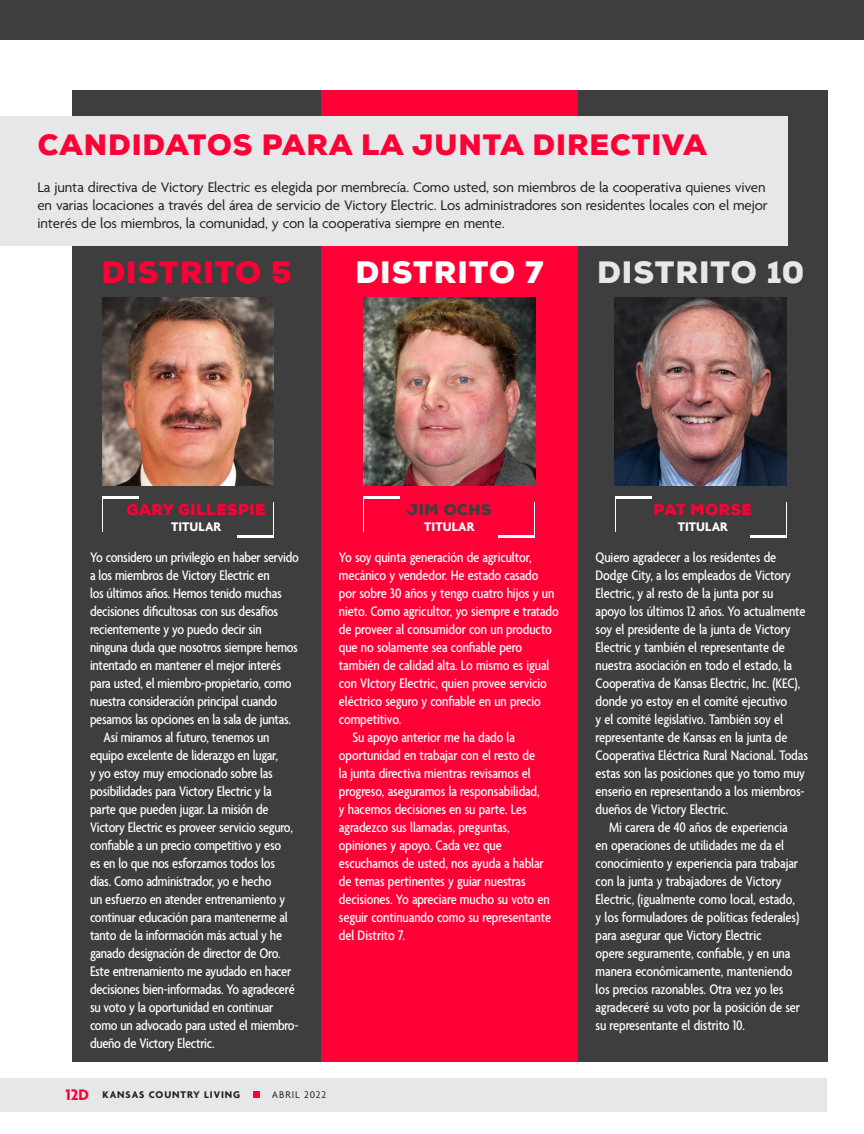
<style>
.page{position:relative;width:864px;height:1134px;background:#fff}
.page>*{position:absolute;margin:0;border:0;box-sizing:border-box;transform-origin:0 0}
.Headline{font:900 30px "Nexa";letter-spacing:.035em;color:#e6e7e9}
.Headline-2{font:900 30px "Nexa";letter-spacing:.035em;color:#ff0036}
.Headline-3{font:900 30px "Nexa";letter-spacing:.035em;color:#fff}
.Headline-4{font:900 28.5px "Nexa";letter-spacing:.035em;color:#ff0036}
.Box_Text_White{font:500 condensed 15px/18px "Agenda";letter-spacing:-.01em;color:#fff}
.Co-op_Text_no_inden{font:15px/18px "Agenda";letter-spacing:-.01em;color:#231f20}
.Box_Head{font:900 15px "Nexa";letter-spacing:.035em;color:#ff0036}
.Box_Head-2{font:900 15px "Nexa";letter-spacing:.035em;color:#3e3e3f}
.Box_Head-3{font:700 13.5px "Agenda";letter-spacing:.01em;color:#fff}
.t1{font:700 10.5px "Agenda";letter-spacing:.09em;color:#231f20}
.t2{font:10.5px "Agenda";letter-spacing:.09em;color:#231f20}
.s1{font-size:16.5px;color:#ff0036}
</style>
<div class="page">
<div style="left:72px;top:90px;width:756px;height:971px;background:#3e3e3f"></div>
<div style="left:321px;top:90px;width:257px;height:972px;background:#ff0036"></div>
<img style="left:102px;top:297px;width:172px;height:189px">
<img style="left:363px;top:297px;width:172px;height:189px">
<img style="left:615px;top:297px;width:172px;height:189px">
<hr style="left:102px;top:496px;width:37px;height:3px;background:#fff">
<hr style="left:102px;top:496px;width:1px;height:36px;background:#fff">
<hr style="left:237px;top:535px;width:37px;height:3px;background:#fff">
<hr style="left:273px;top:502px;width:1px;height:36px;background:#fff">
<div style="left:0;top:117px;width:788px;height:129px;background:#e6e7e9"></div>
<hr style="left:363px;top:496px;width:37px;height:3px;background:#fff">
<hr style="left:363px;top:496px;width:1px;height:36px;background:#fff">
<hr style="left:498px;top:535px;width:37px;height:3px;background:#fff">
<hr style="left:534px;top:502px;width:1px;height:36px;background:#fff">
<hr style="left:615px;top:496px;width:37px;height:3px;background:#fff">
<hr style="left:615px;top:496px;width:1px;height:36px;background:#fff">
<hr style="left:750px;top:535px;width:36px;height:3px;background:#fff">
<hr style="left:786px;top:502px;width:1px;height:36px;background:#fff">
<div style="left:0;top:1078px;width:827px;height:34px;background:#e6e7e9"></div>
<div style="left:253px;top:1091px;width:6px;height:7px;background:#ff0036"></div>
<div style="left:0;top:0;width:864px;height:40px;background:#3e3e3f"></div>
<p class="Headline-4" style="left:38px;top:125px;width:671px">CANDIDATOS PARA LA JUNTA DIRECTIVA</p>
<p class="Co-op_Text_no_inden" style="left:38px;top:179px;width:732px">La junta directiva de Victory Electric es elegida por membrecía. Como usted, son miembros de la cooperativa quienes viven en varias locaciones a través del área de servicio de Victory Electric. Los administradores son residentes locales con el mejor interés de los miembros, la comunidad, y con la cooperativa siempre en mente.</p>
<p class="Headline-2" style="left:101px;top:252px;width:192px">DISTRITO 5</p>
<p class="Headline-3" style="left:355px;top:252px;width:189px">DISTRITO 7</p>
<p class="Headline" style="left:597px;top:252px;width:209px">DISTRITO 10</p>
<p class="Box_Head" style="left:127px;top:499px;width:140px">GARY GILLESPIE</p>
<p class="Box_Head-3" style="left:171px;top:519px;width:52px">TITULAR</p>
<p class="Box_Text_White" style="left:90px;top:549px;width:210px">Yo considero un privilegio en haber servido a los miembros de Victory Electric en<br>los últimos años. Hemos tenido muchas decisiones dificultosas con sus desafíos recientemente y yo puedo decir sin ninguna duda que nosotros siempre hemos intentado en mantener el mejor interés para usted, el miembro-propietario, como nuestra consideración principal cuando pesamos las opciones en la sala de juntas.</p>
<p class="Box_Text_White" style="left:90px;top:729px;width:210px;text-indent:14px">Así miramos al futuro, tenemos un equipo excelente de liderazgo en lugar,<br>y yo estoy muy emocionado sobre las posibilidades para Victory Electric y la parte que pueden jugar. La misión de Victory Electric es proveer servicio seguro, confiable a un precio competitivo y eso<br>es en lo que nos esforzamos todos los días. Como administrador, yo e hecho<br>un esfuerzo en atender entrenamiento y continuar educación para mantenerme al tanto de la información más actual y he ganado designación de director de Oro.<br>Este entrenamiento me ayudado en hacer decisiones bien-informadas. Yo agradeceré su voto y la oportunidad en continuar como un advocado para usted el miembro&shy;dueño de Victory Electric.</p>
<p class="Box_Head-2" style="left:407px;top:499px;width:86px">JIM OCHS</p>
<p class="Box_Head-3" style="left:424px;top:519px;width:52px">TITULAR</p>
<p class="Box_Text_White" style="left:339px;top:549px;width:222px">Yo soy quinta generación de agricultor, mecánico y vendedor. He estado casado por sobre 30 años y tengo cuatro hijos y un nieto. Como agricultor, yo siempre e tratado de proveer al consumidor con un producto que no solamente sea confiable pero también de calidad alta. Lo mismo es igual con VIctory Electric, quien provee servicio eléctrico seguro y confiable en un precio competitivo.</p>
<p class="Box_Text_White" style="left:339px;top:729px;width:214px;text-indent:14px">Su apoyo anterior me ha dado la oportunidad en trabajar con el resto de<br>la junta directiva mientras revisamos el progreso, aseguramos la responsabilidad,<br>y hacemos decisiones en su parte. Les agradezco sus llamadas, preguntas, opiniones y apoyo. Cada vez que escuchamos de usted, nos ayuda a hablar de temas pertinentes y guiar nuestras decisiones. Yo apreciare mucho su voto en seguir continuando como su representante del Distrito 7.</p>
<p class="t1" style="left:66px;top:1089px;width:176px"><span class="s1">12D</span> KANSAS COUNTRY LIVING</p>
<p class="t2" style="left:272px;top:1089px;width:56px">ABRIL 2022</p>
<p class="Box_Head" style="left:654px;top:499px;width:100px">PAT MORSE</p>
<p class="Box_Head-3" style="left:678px;top:519px;width:52px">TITULAR</p>
<p class="Box_Text_White" style="left:596px;top:549px;width:214px">Quiero agradecer a los residentes de Dodge City, a los empleados de Victory Electric, y al resto de la junta por su<br>apoyo los últimos 12 años. Yo actualmente soy el presidente de la junta de Victory Electric y también el representante de nuestra asociación en todo el estado, la Cooperativa de Kansas Electric, Inc. (KEC), donde yo estoy en el comité ejecutivo<br>y el comité legislativo. También soy el representante de Kansas en la junta de Cooperativa Eléctrica Rural Nacional. Todas estas son las posiciones que yo tomo muy enserio en representando a los miembros&shy;dueños de Victory Electric.</p>
<p class="Box_Text_White" style="left:596px;top:819px;width:206px;text-indent:14px">Mi carera de 40 años de experiencia en operaciones de utilidades me da el conocimiento y experiencia para trabajar con la junta y trabajadores de Victory Electric, (igualmente como local, estado, y los formuladores de políticas federales) para asegurar que Victory Electric<br>opere seguramente, confiable, y en una manera económicamente, manteniendo los precios razonables. Otra vez yo les agradeceré su voto por la posición de ser su representante el distrito 10.</p>
</div>
